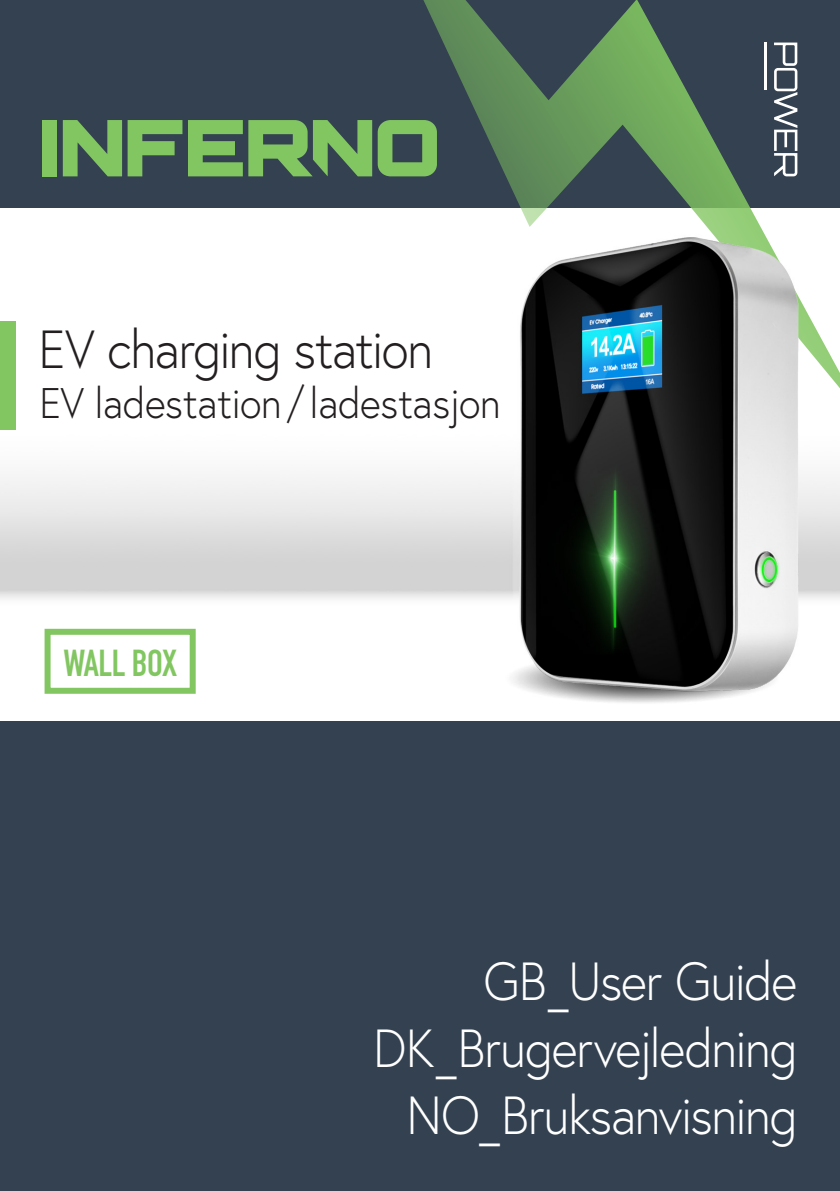
<style>
.page{position:relative;width:840px;height:1191px;background:#fff}
.page>*{position:absolute;margin:0;border:0;box-sizing:border-box;transform-origin:0 0}
.t1{font:300 53.6px/67.2px "Europa";letter-spacing:-.025em;color:#fff;text-align:right;scale:.93 1}
.t2{font:300 53.6px "Europa";letter-spacing:-.03em;color:#231f20;scale:.93 1}
.RAZE_Overskrift{font:300 42.8px "Europa";letter-spacing:-.01em;color:#231f20;scale:.93 1}
.RAZE_Specifikationer{font:37px "DIN Engschrift";letter-spacing:-.01em;color:#82c661}
</style>
<div class="page">
<img style="left:0;top:207px;width:839px;height:496px">
<div style="left:0;top:0;width:839px;height:207px;background:#334150"></div>
<svg style="left:368px;top:0;width:471px;height:418px"></svg>
<div style="left:0;top:721px;width:839px;height:470px;background:#334150"></div>
<div style="left:43px;top:120px;width:14px;height:56px;background:#82c661"></div>
<svg style="left:63px;top:120px;width:119px;height:56px"></svg>
<svg style="left:188px;top:120px;width:248px;height:56px"></svg>
<div style="left:0;top:321px;width:15px;height:108px;background:#82c661"></div>
<div style="left:45px;top:629px;width:150px;height:65px;border:6px solid #82c661"></div>
<p class="t2" style="left:39px;top:315px;width:426px">EV charging station</p>
<p class="RAZE_Overskrift" style="left:39px;top:376px;width:497px">EV ladestation/ladestasjon</p>
<p class="RAZE_Specifikationer" style="left:63px;top:641px;width:115px">WALL BOX</p>
<p class="t1" style="left:373px;top:947px;width:457px">GB_User Guide<br>DK_Brugervejledning<br>NO_Bruksanvisning</p>
</div>
